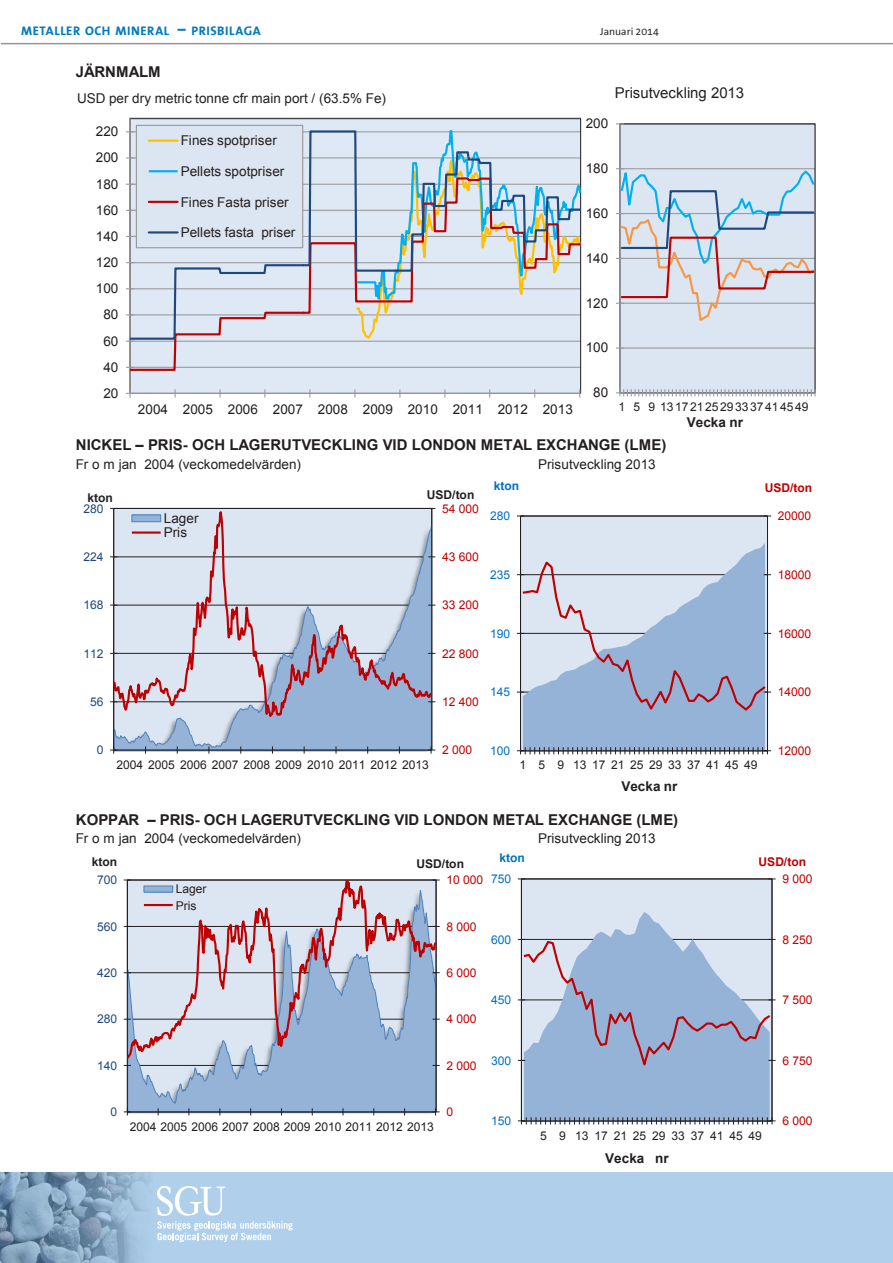
<style>
.page{position:relative;width:893px;height:1263px;background:#fff}
.page>*{position:absolute;margin:0;border:0;box-sizing:border-box;transform-origin:0 0}
.t1{font:700 15px "Arial";color:#231f20}
.t2{font:15px "Arial";color:#231f20}
.t3{font:700 15px "Arial";color:#231f20}
.t4{font:13.5px/14.4px "Arial";letter-spacing:.005em;color:#231f20}
.t5{font:700 13.5px "Arial";color:#231f20}
.rubrik{font:700 12.6px "The Sans Office";letter-spacing:.045em;color:#007ac2}
.t6{font:12px/16px "Arial";letter-spacing:-.005em;color:#231f20}
.t7{font:12px "Arial";letter-spacing:-.005em;color:#c00000}
.t8{font:12px "Arial";letter-spacing:-.005em;color:#1f497d}
.t9{font:12px "Arial";letter-spacing:-.005em;color:#0070c0}
.t10{font:700 12px "Arial";letter-spacing:-.005em;color:#231f20}
.t11{font:700 12px "Arial";letter-spacing:-.005em;color:#c00000}
.t12{font:700 12px "Arial";letter-spacing:-.005em;color:#0070c0}
.t13{font:10.5px "The Sans Office";letter-spacing:.005em;color:#231f20}
.s1{font-size:18px}
</style>
<div class="page">
<svg style="left:0;top:1172px;width:893px;height:91px;background:#a7c6e1"></svg>
<svg style="left:157px;top:1186px;width:136px;height:56px;background:#bed7ed"></svg>
<hr style="left:1px;top:43px;width:892px;height:1px;background:#939598">
<div style="left:128px;top:1096px;width:308px;height:15px;background:#95b3d7"></div>
<hr style="left:436px;top:880px;width:1px;height:232px;background:#231f20">
<hr style="left:127px;top:880px;width:1px;height:232px;background:#231f20">
<hr style="left:127px;top:1111px;width:309px;height:1px;background:#231f20">
<svg style="left:124px;top:1108px;width:7px;height:7px"></svg>
<svg style="left:432px;top:1108px;width:8px;height:7px"></svg>
<svg style="left:124px;top:880px;width:316px;height:216px;background:#bac1d5"></svg>
<div style="left:130px;top:881px;width:90px;height:32px;background:#dce6f2"></div>
<div style="left:144px;top:886px;width:29px;height:6px;background:#95b3d7"></div>
<div style="left:144px;top:886px;width:29px;height:6px;border:1px solid #4f81bd"></div>
<hr style="left:144px;top:904px;width:29px;height:2px;background:#c00000">
<hr style="left:130px;top:119px;width:1px;height:274px;background:#989a9d">
<hr style="left:130px;top:393px;width:451px;height:1px;background:#989a9d">
<svg style="left:126px;top:389px;width:8px;height:9px"></svg>
<svg style="left:126px;top:129px;width:456px;height:243px;background:#d0dae4"></svg>
<div style="left:136px;top:125px;width:167px;height:123px;background:#dce6f2"></div>
<div style="left:136px;top:125px;width:167px;height:123px;border:1px solid #939598"></div>
<hr style="left:149px;top:140px;width:29px;height:2px;background:#ffc000">
<hr style="left:149px;top:170px;width:29px;height:2px;background:#00b0f0">
<hr style="left:149px;top:201px;width:29px;height:2px;background:#c00000">
<hr style="left:149px;top:231px;width:29px;height:3px;background:#1f497d">
<svg style="left:110px;top:508px;width:325px;height:246px;background:#c1c8d9"></svg>
<div style="left:118px;top:511px;width:94px;height:29px;background:#dce6f2"></div>
<div style="left:132px;top:515px;width:29px;height:7px;background:#95b3d7"></div>
<div style="left:132px;top:515px;width:29px;height:7px;border:1px solid #4f81bd"></div>
<hr style="left:132px;top:531px;width:29px;height:3px;background:#c00000">
<div style="left:520px;top:516px;width:248px;height:235px;background:#dce6f2"></div>
<svg style="left:523px;top:543px;width:242px;height:204px;fill:#95b3d7"></svg>
<hr style="left:767px;top:516px;width:1px;height:235px;background:#231f20">
<hr style="left:520px;top:516px;width:1px;height:235px;background:#231f20">
<svg style="left:517px;top:747px;width:254px;height:7px"></svg>
<svg style="left:517px;top:559px;width:254px;height:154px"></svg>
<div style="left:521px;top:879px;width:251px;height:242px;background:#dce6f2"></div>
<svg style="left:524px;top:912px;width:246px;height:205px;fill:#95b3d7"></svg>
<hr style="left:772px;top:879px;width:1px;height:242px;background:#231f20">
<hr style="left:521px;top:879px;width:1px;height:242px;background:#231f20">
<svg style="left:518px;top:1117px;width:258px;height:7px"></svg>
<svg style="left:518px;top:939px;width:258px;height:133px"></svg>
<div style="left:620px;top:124px;width:195px;height:269px;background:#dce6f2"></div>
<hr style="left:620px;top:347px;width:195px;height:2px;background:#989a9d">
<hr style="left:619px;top:124px;width:1px;height:269px;background:#989a9d">
<svg style="left:616px;top:347px;width:8px;height:2px"></svg>
<svg style="left:616px;top:389px;width:200px;height:7px"></svg>
<svg style="left:616px;top:160px;width:200px;height:163px"></svg>
<p class="rubrik" style="left:21px;top:24px;width:241px">METALLER OCH MINERAL <span class="s1">–</span> PRISBILAGA</p>
<p class="t13" style="left:600px;top:26px;width:60px">Januari 2014</p>
<p class="t3" style="left:76px;top:62px;width:86px">JÄRNMALM</p>
<p class="t2" style="left:615px;top:83px;width:131px">Prisutveckling 2013</p>
<p class="t4" style="left:77px;top:91px;width:311px">USD per dry metric tonne cfr main port / (63.5% Fe)</p>
<p class="t4" style="left:96px;top:124px;width:24px">220</p>
<p class="t4" style="left:96px;top:151px;width:24px">200</p>
<p class="t4" style="left:96px;top:177px;width:24px">180</p>
<p class="t4" style="left:96px;top:203px;width:24px">160</p>
<p class="t4" style="left:96px;top:229px;width:24px">140</p>
<p class="t4" style="left:96px;top:255px;width:24px">120</p>
<p class="t4" style="left:96px;top:281px;width:24px">100</p>
<p class="t4" style="left:103px;top:308px;width:17px">80</p>
<p class="t4" style="left:103px;top:334px;width:17px">60</p>
<p class="t4" style="left:103px;top:360px;width:17px">40</p>
<p class="t4" style="left:103px;top:386px;width:17px">20</p>
<p class="t4" style="left:181px;top:134px;width:98px">Fines spotpriser</p>
<p class="t4" style="left:181px;top:164px;width:105px">Pellets spotpriser</p>
<p class="t4" style="left:181px;top:195px;width:110px">Fines Fasta priser</p>
<p class="t4" style="left:181px;top:225px;width:116px">Pellets fasta priser</p>
<p class="t4" style="left:586px;top:117px;width:24px">200</p>
<p class="t4" style="left:586px;top:161px;width:24px">180</p>
<p class="t4" style="left:586px;top:206px;width:24px">160</p>
<p class="t4" style="left:586px;top:251px;width:24px">140</p>
<p class="t4" style="left:586px;top:296px;width:24px">120</p>
<p class="t4" style="left:586px;top:341px;width:24px">100</p>
<p class="t4" style="left:138px;top:402px;width:436px">2004 2005 2006 2007 2008 2009 2010 2011 2012 2013</p>
<p class="t4" style="left:593px;top:385px;width:17px">80</p>
<p class="t6" style="left:619px;top:399px;width:192px">1 5 9 13172125293337414549</p>
<p class="t5" style="left:687px;top:413px;width:58px">Vecka nr</p>
<p class="t1" style="left:76px;top:435px;width:592px">NICKEL ‒ PRIS- OCH LAGERUTVECKLING VID LONDON METAL EXCHANGE (LME)</p>
<p class="t4" style="left:76px;top:457px;width:227px">Fr o m jan 2004 (veckomedelvärden)</p>
<p class="t4" style="left:538px;top:457px;width:119px">Prisutveckling 2013</p>
<p class="t10" style="left:88px;top:489px;width:27px">kton</p>
<p class="t10" style="left:427px;top:487px;width:49px">USD/ton</p>
<p class="t8" style="left:83px;top:500px;width:22px">280</p>
<p class="t4" style="left:164px;top:511px;width:36px">Lager<br>Pris</p>
<p class="t7" style="left:442px;top:500px;width:38px">54 000</p>
<p class="t8" style="left:83px;top:549px;width:22px">224</p>
<p class="t7" style="left:442px;top:549px;width:38px">43 600</p>
<p class="t8" style="left:83px;top:597px;width:22px">168</p>
<p class="t7" style="left:442px;top:597px;width:38px">33 200</p>
<p class="t8" style="left:83px;top:646px;width:22px">112</p>
<p class="t7" style="left:442px;top:646px;width:38px">22 800</p>
<p class="t8" style="left:90px;top:694px;width:15px">56</p>
<p class="t7" style="left:442px;top:694px;width:38px">12 400</p>
<p class="t12" style="left:494px;top:477px;width:27px">kton</p>
<p class="t11" style="left:765px;top:480px;width:49px">USD/ton</p>
<p class="t9" style="left:490px;top:508px;width:22px">280</p>
<p class="t7" style="left:778px;top:508px;width:35px">20000</p>
<p class="t9" style="left:490px;top:567px;width:22px">235</p>
<p class="t7" style="left:778px;top:567px;width:35px">18000</p>
<p class="t9" style="left:490px;top:625px;width:22px">190</p>
<p class="t7" style="left:778px;top:625px;width:35px">16000</p>
<p class="t9" style="left:490px;top:684px;width:22px">145</p>
<p class="t7" style="left:778px;top:684px;width:35px">14000</p>
<p class="t8" style="left:97px;top:742px;width:8px">0</p>
<p class="t6" style="left:117px;top:757px;width:314px">2004 2005 2006 2007 2008 2009 2010 2011 2012 2013</p>
<p class="t7" style="left:442px;top:742px;width:31px">2 000</p>
<p class="t9" style="left:490px;top:743px;width:22px">100</p>
<p class="t6" style="left:520px;top:757px;width:239px">1 5 9 13172125293337414549</p>
<p class="t5" style="left:621px;top:777px;width:58px">Vecka nr</p>
<p class="t7" style="left:778px;top:743px;width:35px">12000</p>
<p class="t1" style="left:76px;top:809px;width:604px">KOPPAR ‒ PRIS- OCH LAGERUTVECKLING VID LONDON METAL EXCHANGE (LME)</p>
<p class="t4" style="left:76px;top:831px;width:227px">Fr o m jan 2004 (veckomedelvärden)</p>
<p class="t4" style="left:538px;top:831px;width:119px">Prisutveckling 2013</p>
<p class="t10" style="left:92px;top:854px;width:27px">kton</p>
<p class="t10" style="left:417px;top:856px;width:49px">USD/ton</p>
<p class="t8" style="left:97px;top:872px;width:22px">700</p>
<p class="t8" style="left:97px;top:918px;width:22px">560</p>
<p class="t6" style="left:176px;top:881px;width:32px">Lager<br>Pris</p>
<p class="t7" style="left:447px;top:872px;width:38px">10 000</p>
<p class="t7" style="left:446px;top:918px;width:31px">8 000</p>
<p class="t12" style="left:500px;top:850px;width:27px">kton</p>
<p class="t11" style="left:759px;top:854px;width:49px">USD/ton</p>
<p class="t9" style="left:491px;top:871px;width:22px">750</p>
<p class="t9" style="left:491px;top:931px;width:22px">600</p>
<p class="t7" style="left:783px;top:871px;width:31px">9 000</p>
<p class="t7" style="left:783px;top:931px;width:31px">8 250</p>
<p class="t8" style="left:97px;top:965px;width:22px">420</p>
<p class="t8" style="left:97px;top:1011px;width:22px">280</p>
<p class="t7" style="left:446px;top:965px;width:31px">6 000</p>
<p class="t7" style="left:446px;top:1011px;width:31px">4 000</p>
<p class="t9" style="left:491px;top:992px;width:22px">450</p>
<p class="t7" style="left:783px;top:992px;width:31px">7 500</p>
<p class="t8" style="left:97px;top:1058px;width:22px">140</p>
<p class="t7" style="left:446px;top:1058px;width:31px">2 000</p>
<p class="t9" style="left:491px;top:1052px;width:22px">300</p>
<p class="t7" style="left:783px;top:1052px;width:31px">6 750</p>
<p class="t8" style="left:110px;top:1104px;width:8px">0</p>
<p class="t6" style="left:130px;top:1118px;width:305px">2004 2005 2006 2007 2008 2009 2010 2011 2012 2013</p>
<p class="t7" style="left:446px;top:1104px;width:8px">0</p>
<p class="t9" style="left:491px;top:1113px;width:22px">150</p>
<p class="t6" style="left:540px;top:1127px;width:223px">5 9 13172125293337414549</p>
<p class="t5" style="left:605px;top:1149px;width:65px">Vecka nr</p>
<p class="t7" style="left:783px;top:1113px;width:31px">6 000</p>
</div>
